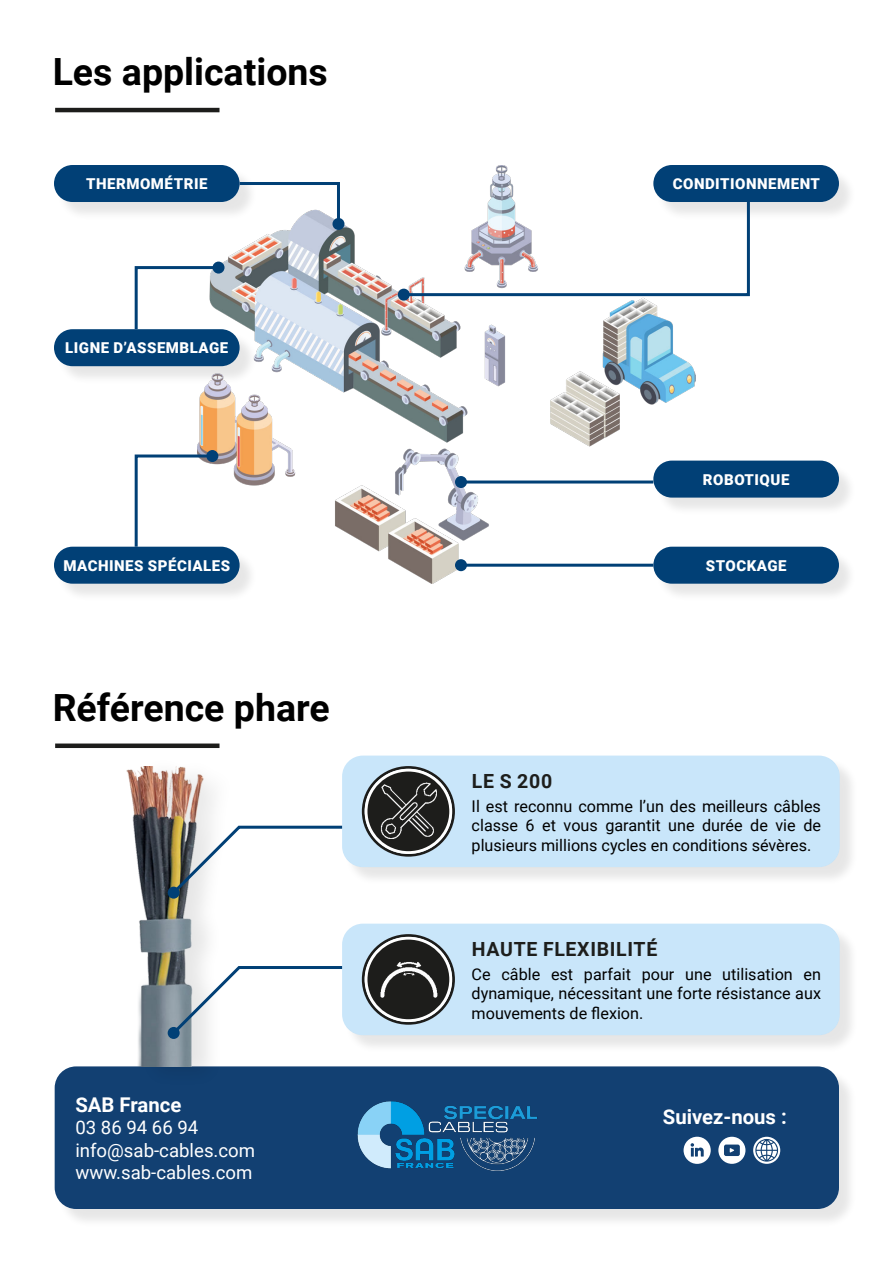
<style>
.page{position:relative;width:893px;height:1263px;background:#fff}
.page>*{position:absolute;margin:0;border:0;box-sizing:border-box;transform-origin:0 0}
.t1{font:700 37.5px "Roboto";color:#000}
.t2{font:700 20.25px "Roboto";color:#fff}
.t3{font:700 19.5px "Roboto";letter-spacing:.035em;color:#1d1e1c}
.t4{font:18.6px/22.4px "Roboto";color:#fff}
.t5{font:16.2px/19.4px "Roboto";color:#000;text-align:justify}
.t6{font:900 15px "Roboto";letter-spacing:.035em;color:#fff}
</style>
<div class="page">
<hr style="left:55px;top:108px;width:164px;height:4px;background:#1d1d1b">
<div style="left:55px;top:743px;width:164px;height:5px;background:#1d1d1b"></div>
<div style="left:57px;top:1069px;width:801px;height:159px;background:#000;opacity:.1"></div>
<div style="left:55px;top:1066px;width:784px;height:143px;background:#124072;border-radius:21px"></div>
<img style="left:357px;top:1101px;width:181px;height:70px">
<svg style="left:684px;top:1137px;width:27px;height:27px"></svg>
<svg style="left:718px;top:1137px;width:27px;height:27px"></svg>
<svg style="left:753px;top:1137px;width:27px;height:27px"></svg>
<img style="left:197px;top:165px;width:499px;height:419px">
<div style="left:57px;top:167px;width:201px;height:54px;background:#000;opacity:.1"></div>
<div style="left:54px;top:165px;width:186px;height:37px;background:#014076;border-radius:18px"></div>
<div style="left:57px;top:549px;width:201px;height:53px;background:#000;opacity:.1"></div>
<div style="left:54px;top:547px;width:186px;height:37px;background:#014076;border-radius:18px"></div>
<div style="left:57px;top:331px;width:201px;height:54px;background:#000;opacity:.1"></div>
<div style="left:54px;top:329px;width:186px;height:37px;background:#014076;border-radius:18px"></div>
<div style="left:656px;top:167px;width:201px;height:54px;background:#000;opacity:.1"></div>
<div style="left:653px;top:165px;width:186px;height:37px;background:#014076;border-radius:18px"></div>
<div style="left:656px;top:549px;width:201px;height:53px;background:#000;opacity:.1"></div>
<div style="left:653px;top:547px;width:186px;height:37px;background:#014076;border-radius:18px"></div>
<div style="left:656px;top:463px;width:201px;height:53px;background:#000;opacity:.1"></div>
<div style="left:653px;top:461px;width:186px;height:37px;background:#014076;border-radius:18px"></div>
<svg style="left:237px;top:180px;width:104px;height:47px"></svg>
<div style="left:332px;top:218px;width:12px;height:12px;background:#014076;border-radius:50%"></div>
<svg style="left:133px;top:265px;width:89px;height:65px"></svg>
<div style="left:213px;top:262px;width:12px;height:12px;background:#014076;border-radius:50%"></div>
<svg style="left:133px;top:453px;width:82px;height:94px"></svg>
<div style="left:206px;top:450px;width:12px;height:12px;background:#014076;border-radius:50%"></div>
<hr style="left:461px;top:564px;width:192px;height:3px;background:#014076">
<div style="left:455px;top:559px;width:12px;height:12px;background:#014076;border-radius:50%"></div>
<hr style="left:461px;top:480px;width:192px;height:3px;background:#014076">
<div style="left:455px;top:476px;width:12px;height:12px;background:#014076;border-radius:50%"></div>
<svg style="left:401px;top:199px;width:350px;height:99px"></svg>
<div style="left:398px;top:289px;width:12px;height:12px;background:#014076;border-radius:50%"></div>
<div style="left:128px;top:755px;width:106px;height:333px;background:#000;opacity:.1"></div>
<img style="left:127px;top:766px;width:76px;height:300px">
<svg style="left:168px;top:887px;width:12px;height:12px"></svg>
<div style="left:168px;top:1027px;width:12px;height:12px;background:#014076;border-radius:50%"></div>
<div style="left:344px;top:757px;width:514px;height:128px;background:#000;opacity:.1"></div>
<div style="left:342px;top:755px;width:498px;height:112px;background:#c9e6fa;border-radius:21px"></div>
<div style="left:344px;top:926px;width:514px;height:127px;background:#000;opacity:.1"></div>
<div style="left:342px;top:924px;width:498px;height:111px;background:#c9e6fa;border-radius:21px"></div>
<svg style="left:169px;top:766px;width:286px;height:131px"></svg>
<svg style="left:360px;top:766px;width:95px;height:80px;fill:#1d1d1b"></svg>
<svg style="left:169px;top:934px;width:286px;height:103px"></svg>
<svg style="left:360px;top:934px;width:95px;height:80px;fill:#1d1d1b"></svg>
<h1 class="t1" style="left:53px;top:56px;width:277px">Les applications</h1>
<p class="t6" style="left:86px;top:178px;width:123px">THERMOMÉTRIE</p>
<p class="t6" style="left:65px;top:342px;width:165px">LIGNE D’ASSEMBLAGE</p>
<p class="t6" style="left:63px;top:559px;width:168px">MACHINES SPÉCIALES</p>
<h1 class="t1" style="left:53px;top:692px;width:279px">Référence phare</h1>
<p class="t2" style="left:75px;top:1096px;width:108px">SAB France</p>
<p class="t4" style="left:75px;top:1118px;width:181px">03 86 94 66 94 info@sab-cables.com www.sab-cables.com</p>
<p class="t6" style="left:673px;top:178px;width:149px">CONDITIONNEMENT</p>
<p class="t6" style="left:703px;top:473px;width:88px">ROBOTIQUE</p>
<p class="t6" style="left:706px;top:559px;width:82px">STOCKAGE</p>
<p class="t3" style="left:472px;top:773px;width:82px">LE S 200</p>
<p class="t5" style="left:472px;top:798px;width:351px">Il est reconnu comme l’un des meilleurs câbles classe 6 et vous garantit une durée de vie de plusieurs millions cycles en conditions sévères.</p>
<p class="t3" style="left:472px;top:941px;width:187px">HAUTE FLEXIBILITÉ</p>
<p class="t5" style="left:472px;top:966px;width:351px">Ce câble est parfait pour une utilisation en dynamique, nécessitant une forte résistance aux mouvements de flexion.</p>
<p class="t2" style="left:663px;top:1109px;width:126px">Suivez-nous :</p>
</div>
